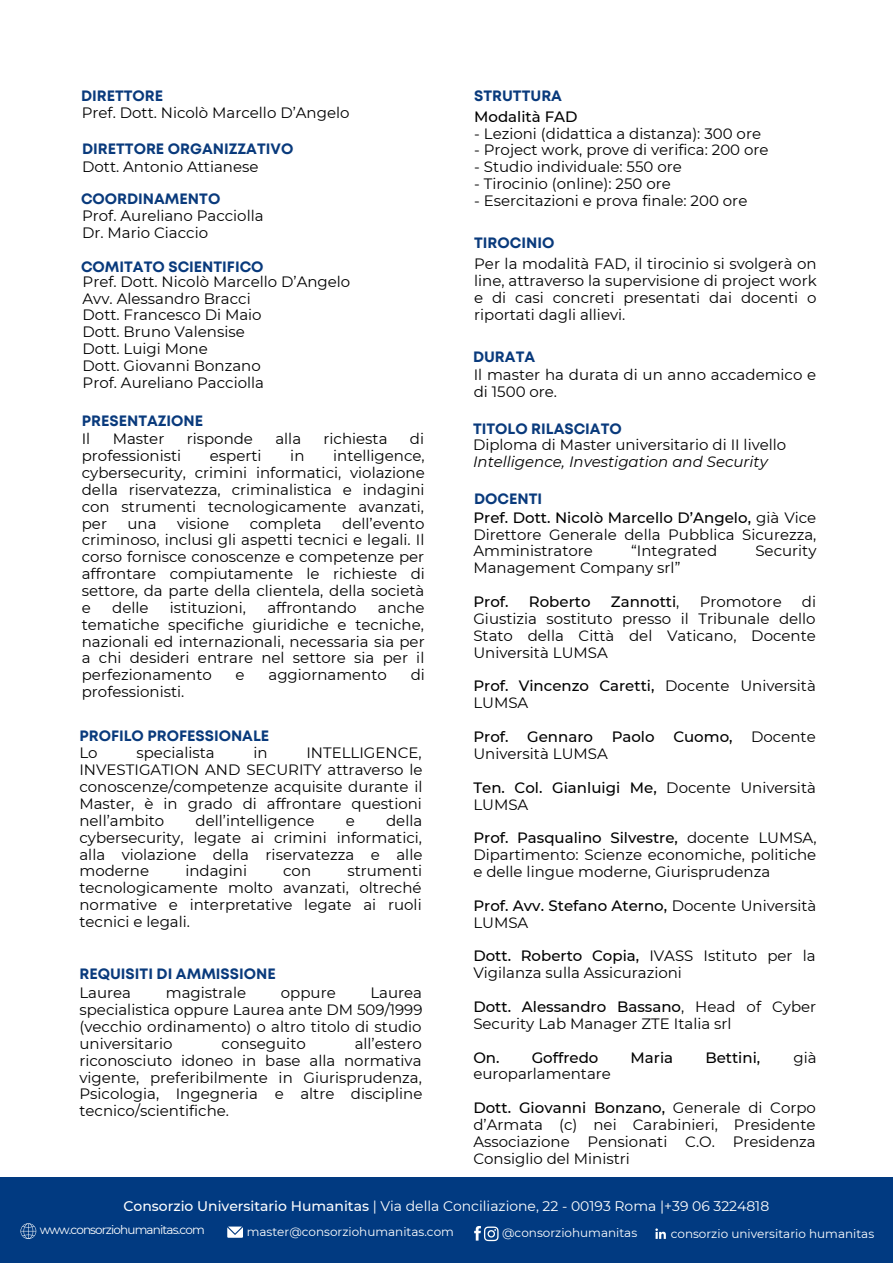
<style>
.page{position:relative;width:893px;height:1264px;background:#fff}
.page>*{position:absolute;margin:0;border:0;box-sizing:border-box;transform-origin:0 0}
.t1{font:15px/16.8px "Montserrat";color:#000;text-align:justify}
.t2{font:700 15px "Mont";color:#093a7c}
.t3{font:500 15px/16.8px "Montserrat";color:#000}
.t4{font:italic 15px "Montserrat";color:#000}
.t5{font:13.95px "Montserrat";color:#fff}
.t6{font:12px "Montserrat";color:#fff}
.t7{font:12px "Montserrat";letter-spacing:-.07em;color:#fff}
.s1{font-weight:500}
.s2{font-weight:400}
</style>
<div class="page">
<div style="left:0;top:1177px;width:892px;height:85px;background:#013a81"></div>
<svg style="left:21px;top:1223px;width:15px;height:15px"></svg>
<svg style="left:653px;top:1226px;width:15px;height:14px"></svg>
<svg style="left:655px;top:1228px;width:10px;height:10px"></svg>
<svg style="left:227px;top:1226px;width:16px;height:11px"></svg>
<svg style="left:474px;top:1226px;width:24px;height:15px"></svg>
<p class="t2" style="left:81px;top:90px;width:84px">DIRETTORE</p>
<p class="t2" style="left:474px;top:90px;width:89px">STRUTTURA</p>
<p class="t1" style="left:82px;top:104px;width:269px">Pref. Dott. Nicolò Marcello D’Angelo</p>
<p class="t3" style="left:474px;top:108px;width:105px">Modalità FAD</p>
<p class="t1" style="left:474px;top:125px;width:288px">- Lezioni (didattica a distanza): 300 ore</p>
<p class="t1" style="left:474px;top:142px;width:296px">- Project work, prove di verifica: 200 ore</p>
<p class="t1" style="left:474px;top:158px;width:209px">- Studio individuale: 550 ore</p>
<p class="t1" style="left:474px;top:175px;width:198px">- Tirocinio (online): 250 ore</p>
<p class="t1" style="left:474px;top:192px;width:275px">- Esercitazioni e prova finale: 200 ore</p>
<p class="t2" style="left:82px;top:143px;width:213px">DIRETTORE ORGANIZZATIVO</p>
<p class="t1" style="left:82px;top:158px;width:178px">Dott. Antonio Attianese</p>
<p class="t2" style="left:81px;top:193px;width:141px">COORDINAMENTO</p>
<p class="t1" style="left:82px;top:208px;width:183px">Prof. Aureliano Pacciolla</p>
<p class="t1" style="left:82px;top:224px;width:127px">Dr. Mario Ciaccio</p>
<p class="t2" style="left:474px;top:237px;width:82px">TIROCINIO</p>
<p class="t2" style="left:81px;top:260px;width:184px">COMITATO SCIENTIFICO</p>
<p class="t1" style="left:474px;top:255px;width:344px">Per la modalità FAD, il tirocinio si svolgerà on line, attraverso la supervisione di project work e di casi concreti presentati dai docenti o riportati dagli allievi.</p>
<p class="t1" style="left:83px;top:273px;width:269px">Pref. Dott. Nicolò Marcello D’Angelo</p>
<p class="t1" style="left:83px;top:290px;width:170px">Avv. Alessandro Bracci</p>
<p class="t1" style="left:83px;top:307px;width:180px">Dott. Francesco Di Maio</p>
<p class="t1" style="left:83px;top:323px;width:164px">Dott. Bruno Valensise</p>
<p class="t1" style="left:83px;top:340px;width:127px">Dott. Luigi Mone</p>
<p class="t1" style="left:83px;top:357px;width:180px">Dott. Giovanni Bonzano</p>
<p class="t1" style="left:83px;top:374px;width:183px">Prof. Aureliano Pacciolla</p>
<p class="t2" style="left:82px;top:415px;width:123px">PRESENTAZIONE</p>
<p class="t1" style="left:82px;top:430px;width:10px">Il</p>
<p class="t1" style="left:113px;top:430px;width:53px">Master</p>
<p class="t1" style="left:187px;top:430px;width:68px">risponde</p>
<p class="t1" style="left:275px;top:430px;width:27px">alla</p>
<p class="t1" style="left:323px;top:430px;width:65px">richiesta</p>
<p class="t1" style="left:410px;top:430px;width:16px">di</p>
<p class="t1" style="left:82px;top:447px;width:101px">professionisti</p>
<p class="t1" style="left:210px;top:447px;width:53px">esperti</p>
<p class="t1" style="left:290px;top:447px;width:16px">in</p>
<p class="t2" style="left:473px;top:351px;width:64px">DURATA</p>
<p class="t1" style="left:473px;top:366px;width:344px">Il master ha durata di un anno accademico e di 1500 ore.</p>
<p class="t2" style="left:473px;top:423px;width:150px">TITOLO RILASCIATO</p>
<p class="t1" style="left:473px;top:436px;width:315px">Diploma di Master universitario di II livello</p>
<p class="t4" style="left:473px;top:452px;width:296px">Intelligence, Investigation and Security</p>
<p class="t1" style="left:82px;top:447px;width:344px;text-indent:251px">intelligence, cybersecurity, crimini informatici, violazione della riservatezza, criminalistica e indagini con strumenti tecnologicamente avanzati, per</p>
<p class="t2" style="left:474px;top:493px;width:70px">DOCENTI</p>
<p class="t1" style="left:473px;top:509px;width:344px"><span class="s1">Pref. Dott. Nicolò Marcello D’Angelo,</span> già Vice Direttore Generale della Pubblica Sicurezza, Amministratore</p>
<p class="t1" style="left:82px;top:514px;width:344px;text-indent:260px">dell’evento criminoso, inclusi gli aspetti tecnici e legali. Il corso fornisce conoscenze e competenze per affrontare compiutamente le richieste di settore, da parte della clientela, della società e</p>
<p class="t1" style="left:127px;top:514px;width:31px">una</p>
<p class="t1" style="left:177px;top:514px;width:54px">visione</p>
<p class="t1" style="left:250px;top:514px;width:73px">completa</p>
<p class="t1" style="left:631px;top:542px;width:87px">“Integrated</p>
<p class="t1" style="left:755px;top:542px;width:63px">Security</p>
<p class="t1" style="left:473px;top:559px;width:208px">Management Company srl”</p>
<p class="t3" style="left:473px;top:593px;width:37px">Prof.</p>
<p class="t3" style="left:529px;top:593px;width:63px">Roberto</p>
<p class="t3" style="left:611px;top:593px;width:70px">Zannotti<span class="s2">,</span></p>
<p class="t1" style="left:699px;top:593px;width:83px">Promotore</p>
<p class="t1" style="left:473px;top:593px;width:344px;text-indent:328px">di Giustizia sostituto presso il Tribunale dello Stato della Città del Vaticano, Docente Università LUMSA</p>
<p class="t1" style="left:473px;top:677px;width:344px"><span class="s1">Prof. Vincenzo Caretti,</span> Docente Università<br>LUMSA</p>
<p class="t3" style="left:473px;top:728px;width:344px">Prof. Gennaro Paolo Cuomo, <span class="s2">Docente<br>Università LUMSA</span></p>
<p class="t1" style="left:473px;top:778px;width:344px"><span class="s1">Ten. Col. Gianluigi Me,</span> Docente Università<br>LUMSA</p>
<p class="t1" style="left:473px;top:829px;width:344px"><span class="s1">Prof. Pasqualino Silvestre,</span> docente LUMSA, Dipartimento: Scienze economiche, politiche e delle lingue moderne, Giurisprudenza</p>
<p class="t3" style="left:473px;top:897px;width:344px">Prof. Avv. Stefano Aterno, <span class="s2">Docente Università<br>LUMSA</span></p>
<p class="t1" style="left:473px;top:947px;width:343px"><span class="s1">Dott. Roberto Copia,</span> IVASS Istituto per la<br>Vigilanza sulla Assicurazioni</p>
<p class="t1" style="left:473px;top:998px;width:344px"><span class="s1">Dott. Alessandro Bassano</span>, Head of Cyber<br>Security Lab Manager ZTE Italia srl</p>
<p class="t3" style="left:473px;top:1048px;width:127px">On. Goffredo</p>
<p class="t3" style="left:630px;top:1048px;width:44px">Maria</p>
<p class="t3" style="left:705px;top:1048px;width:56px">Bettini,</p>
<p class="t1" style="left:793px;top:1048px;width:25px">già</p>
<p class="t1" style="left:473px;top:1065px;width:139px">europarlamentare</p>
<p class="t1" style="left:473px;top:1099px;width:344px"><span class="s1">Dott. Giovanni Bonzano,</span> Generale di Corpo d’Armata (c) nei Carabinieri, Presidente Associazione Pensionati C.O. Presidenza Consiglio del Ministri</p>
<p class="t1" style="left:112px;top:599px;width:38px">delle</p>
<p class="t1" style="left:170px;top:599px;width:78px">istituzioni,</p>
<p class="t1" style="left:267px;top:599px;width:91px">affrontando</p>
<p class="t1" style="left:82px;top:599px;width:344px;text-indent:296px">anche tematiche specifiche giuridiche e tecniche, nazionali ed internazionali, necessaria sia per a chi desideri entrare nel settore sia per il perfezionamento</p>
<p class="t1" style="left:235px;top:666px;width:11px">e</p>
<p class="t1" style="left:268px;top:666px;width:120px">aggiornamento</p>
<p class="t1" style="left:410px;top:666px;width:16px">di</p>
<p class="t1" style="left:82px;top:683px;width:104px">professionisti.</p>
<p class="t2" style="left:79px;top:730px;width:191px">PROFILO PROFESSIONALE</p>
<p class="t1" style="left:79px;top:744px;width:20px">Lo</p>
<p class="t1" style="left:136px;top:744px;width:80px">specialista</p>
<p class="t1" style="left:253px;top:744px;width:16px">in</p>
<p class="t1" style="left:79px;top:744px;width:344px;text-indent:227px">INTELLIGENCE, INVESTIGATION AND SECURITY attraverso le conoscenze/competenze acquisite durante il Master, è in grado di affrontare questioni nell’ambito</p>
<p class="t1" style="left:196px;top:812px;width:120px">dell’intelligence</p>
<p class="t1" style="left:346px;top:812px;width:11px">e</p>
<p class="t1" style="left:79px;top:812px;width:344px;text-indent:306px">della cybersecurity, legate ai crimini informatici, alla violazione della riservatezza e alle moderne</p>
<p class="t1" style="left:79px;top:862px;width:344px;text-indent:268px">strumenti tecnologicamente molto avanzati, oltreché normative e interpretative legate ai ruoli tecnici e legali.</p>
<p class="t1" style="left:185px;top:862px;width:63px">indagini</p>
<p class="t1" style="left:283px;top:862px;width:29px">con</p>
<p class="t2" style="left:79px;top:968px;width:198px">REQUISITI DI AMMISSIONE</p>
<p class="t1" style="left:79px;top:984px;width:53px">Laurea</p>
<p class="t1" style="left:166px;top:984px;width:82px">magistrale</p>
<p class="t1" style="left:281px;top:984px;width:56px">oppure</p>
<p class="t1" style="left:79px;top:984px;width:344px;text-indent:291px">Laurea specialistica oppure Laurea ante DM 509/1999 (vecchio ordinamento) o altro titolo di studio universitario</p>
<p class="t1" style="left:79px;top:1035px;width:344px;text-indent:275px">all’estero riconosciuto idoneo in base alla normativa vigente, preferibilmente in Giurisprudenza, Psicologia, Ingegneria e altre discipline tecnico/scientifiche.</p>
<p class="t1" style="left:221px;top:1035px;width:86px">conseguito</p>
<p class="t5" style="left:123px;top:1197px;width:647px"><span class="s1">Consorzio Universitario Humanitas</span> | Via della Conciliazione, 22 - 00193 Roma |+39 06 3224818</p>
<p class="t7" style="left:40px;top:1222px;width:166px">www.consorziohumanitas.com</p>
<p class="t6" style="left:247px;top:1224px;width:209px">master@consorziohumanitas.com</p>
<p class="t6" style="left:502px;top:1225px;width:136px">@consorziohumanitas</p>
<p class="t6" style="left:670px;top:1225px;width:205px">consorzio universitario humanitas</p>
</div>
